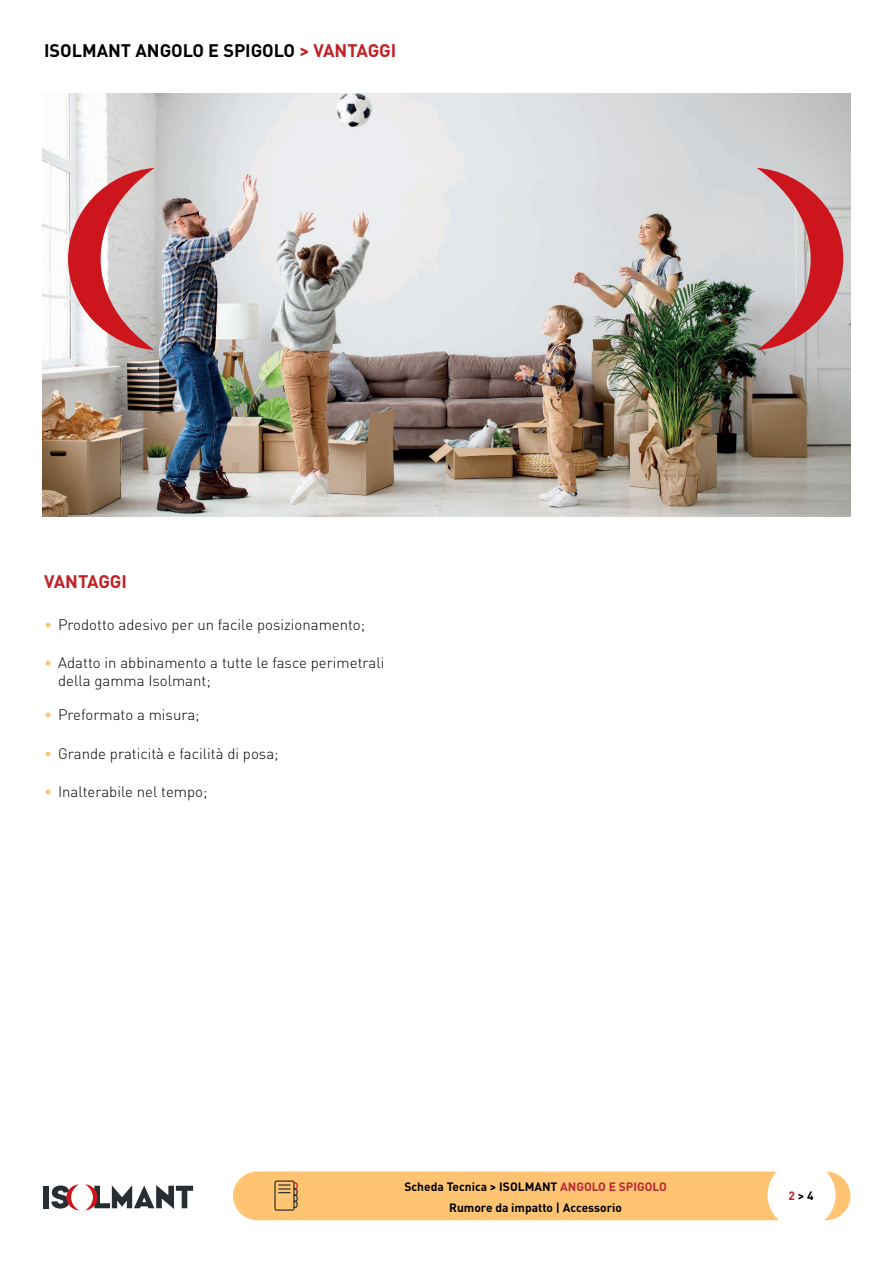
<style>
.page{position:relative;width:893px;height:1263px;background:#fff}
.page>*{position:absolute;margin:0;border:0;box-sizing:border-box;transform-origin:0 0}
.t1{font:700 18px "DIN Pro";color:#000001}
.t2{font:700 18px "DIN Pro";letter-spacing:-.01em;color:#c22025}
.t3{font:300 15px/18px "DIN Pro";color:#000001}
.t4{font:700 12px "DIN Pro";color:#000001}
.s1{color:#c22025}
.s2{color:#fdc473}
.s3{color:#b92834}
</style>
<div class="page">
<div style="left:43px;top:1186px;width:6px;height:22px;background:#282d31"></div>
<svg style="left:85px;top:1184px;width:108px;height:26px"></svg>
<svg style="left:51px;top:1184px;width:28px;height:26px"></svg>
<div style="left:233px;top:1171px;width:617px;height:49px;background:#fec472;border-radius:24px"></div>
<svg style="left:274px;top:1180px;width:24px;height:31px"></svg>
<div style="left:767px;top:1161px;width:69px;height:68px;background:#fff;border-radius:50%"></div>
<img style="left:43px;top:94px;width:807px;height:423px">
<svg style="left:68px;top:168px;width:86px;height:182px;background:#d59799"></svg>
<svg style="left:757px;top:168px;width:86px;height:182px;background:#cc8f93"></svg>
<p class="t1" style="left:44px;top:35px;width:354px">ISOLMANT ANGOLO E SPIGOLO <span class="s1">&gt; VANTAGGI</span></p>
<p class="t2" style="left:44px;top:567px;width:85px">VANTAGGI</p>
<p class="t3" style="left:44px;top:614px;width:323px"><span class="s2">•</span> Prodotto adesivo per un facile posizionamento;</p>
<p class="t3" style="left:58px;top:652px;width:328px;text-indent:-14px"><span class="s2">•</span> Adatto in abbinamento a tutte le fasce perimetrali della gamma Isolmant;</p>
<p class="t3" style="left:44px;top:705px;width:157px"><span class="s2">•</span> Preformato a misura;</p>
<p class="t3" style="left:44px;top:743px;width:236px"><span class="s2">•</span> Grande praticità e facilità di posa;</p>
<p class="t3" style="left:44px;top:781px;width:165px"><span class="s2">•</span> Inalterabile nel tempo;</p>
<p class="t4" style="left:404px;top:1176px;width:264px">Scheda Tecnica &gt; ISOLMANT <span class="s3">ANGOLO E SPIGOLO</span></p>
<p class="t4" style="left:449px;top:1197px;width:174px">Rumore da impatto | Accessorio</p>
<p class="t4" style="left:789px;top:1185px;width:27px"><span class="s1">2</span> &gt; 4</p>
</div>
